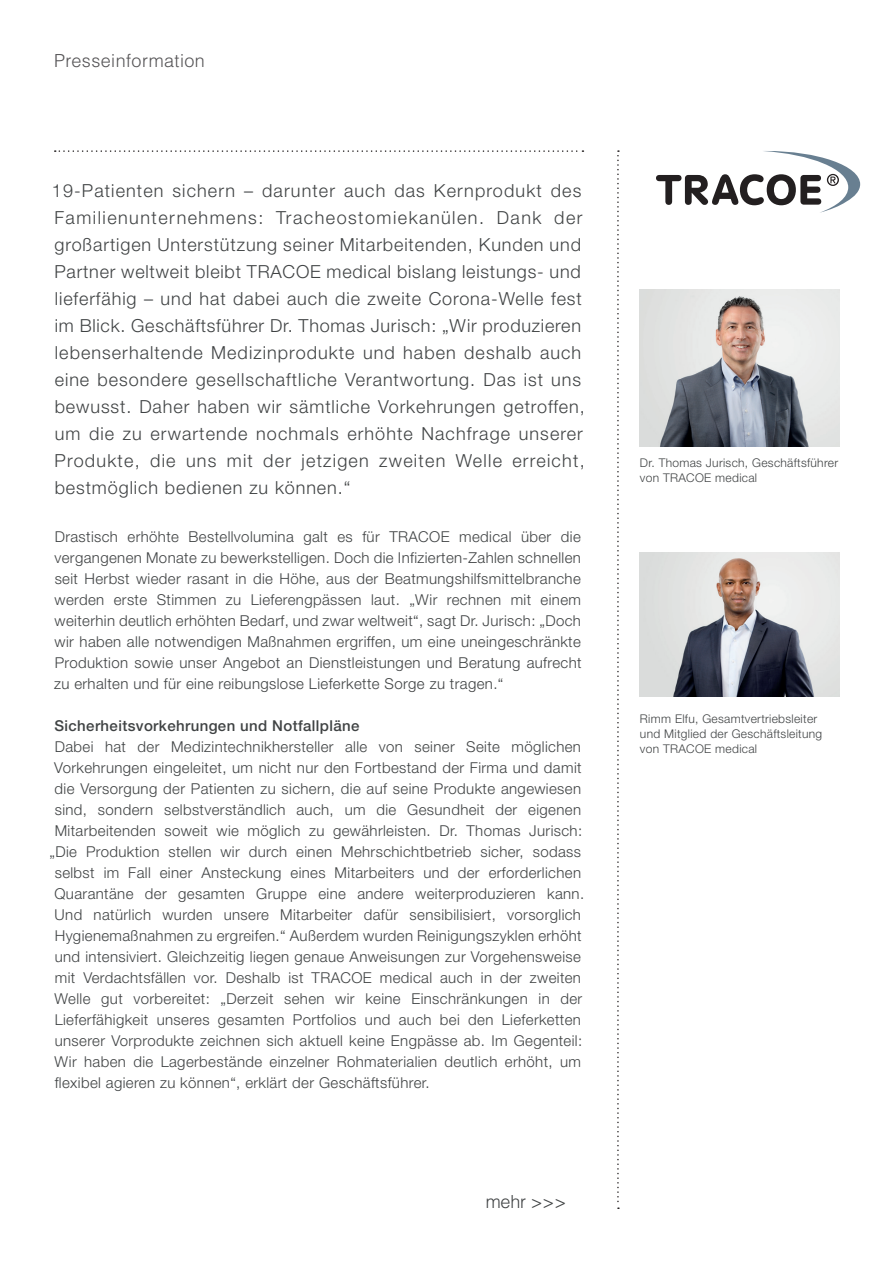
<style>
.page{position:relative;width:893px;height:1263px;background:#fff}
.page>*{position:absolute;margin:0;border:0;box-sizing:border-box;transform-origin:0 0}
.t1{font:300 18px/27px "Helvetica Neue LT Pro";letter-spacing:.05em;color:#404344}
.t2{font:300 18px "Helvetica LT Std";letter-spacing:.025em;color:#555456}
.t3{font:300 18px "Helvetica LT Std";color:#404344}
.t4{font:300 15px/21px "Helvetica Neue LT Pro";letter-spacing:.025em;color:#404344;text-align:justify}
.t5{font:500 15px "Helvetica Neue LT Pro";letter-spacing:.025em;color:#404344}
.t6{font:300 12px/15px "Helvetica Neue LT Pro";letter-spacing:.025em;color:#404344}
</style>
<div class="page">
<svg style="left:617px;top:150px;width:2px;height:1059px"></svg>
<svg style="left:55px;top:150px;width:528px;height:2px"></svg>
<svg style="left:656px;top:151px;width:204px;height:62px"></svg>
<img style="left:640px;top:552px;width:200px;height:144px">
<img style="left:640px;top:289px;width:200px;height:157px">
<p class="t2" style="left:54px;top:49px;width:152px">Presseinformation</p>
<p class="t1" style="left:52px;top:177px;width:534px">19-Patienten sichern – darunter auch das Kernprodukt des Familienunternehmens: Tracheostomiekanülen. Dank der großartigen Unterstützung seiner Mitarbeitenden, Kunden und Partner weltweit bleibt TRACOE medical bislang leistungs- und lieferfähig – und hat dabei auch die zweite Corona-Welle fest im Blick. Geschäftsführer Dr. Thomas Jurisch: „Wir produzieren lebenserhaltende Medizinprodukte und haben deshalb auch eine besondere gesellschaftliche Verantwortung. Das ist uns bewusst. Daher haben wir sämtliche Vorkehrungen getroffen, um die zu erwartende nochmals erhöhte Nachfrage unserer Produkte, die uns mit der jetzigen zweiten Welle erreicht, bestmöglich bedienen zu können.“</p>
<p class="t4" style="left:54px;top:526px;width:529px">Drastisch erhöhte Bestellvolumina galt es für TRACOE medical über die vergangenen Monate zu bewerkstelligen. Doch die Infizierten-Zahlen schnellen seit Herbst wieder rasant in die Höhe, aus der Beatmungshilfsmittelbranche werden erste Stimmen zu Lieferengpässen laut. „Wir rechnen mit einem weiterhin deutlich erhöhten Bedarf, und zwar weltweit“, sagt Dr. Jurisch: „Doch wir haben alle notwendigen Maßnahmen ergriffen, um eine uneingeschränkte Produktion sowie unser Angebot an Dienstleistungen und Beratung aufrecht zu erhalten und für eine reibungslose Lieferkette Sorge zu tragen.“</p>
<p class="t5" style="left:54px;top:717px;width:306px">Sicherheitsvorkehrungen und Notfallpläne</p>
<p class="t4" style="left:55px;top:736px;width:528px">Dabei hat der Medizintechnikhersteller alle von seiner Seite möglichen</p>
<p class="t4" style="left:54px;top:757px;width:529px">Vorkehrungen eingeleitet, um nicht nur den Fortbestand der Firma und damit</p>
<p class="t4" style="left:55px;top:778px;width:528px">die Versorgung der Patienten zu sichern, die auf seine Produkte angewiesen</p>
<p class="t4" style="left:55px;top:799px;width:528px">sind, sondern selbstverständlich auch, um die Gesundheit der eigenen</p>
<p class="t4" style="left:55px;top:820px;width:529px">Mitarbeitenden soweit wie möglich zu gewährleisten. Dr. Thomas Jurisch:</p>
<p class="t4" style="left:50px;top:841px;width:533px">„Die Produktion stellen wir durch einen Mehrschichtbetrieb sicher, sodass</p>
<p class="t4" style="left:55px;top:862px;width:528px">selbst im Fall einer Ansteckung eines Mitarbeiters und der erforderlichen</p>
<p class="t4" style="left:54px;top:883px;width:531px">Quarantäne der gesamten Gruppe eine andere weiterproduzieren kann.</p>
<p class="t4" style="left:55px;top:904px;width:528px">Und natürlich wurden unsere Mitarbeiter dafür sensibilisiert, vorsorglich</p>
<p class="t4" style="left:55px;top:925px;width:528px">Hygienemaßnahmen zu ergreifen.“ Außerdem wurden Reinigungszyklen erhöht</p>
<p class="t4" style="left:55px;top:946px;width:528px">und intensiviert. Gleichzeitig liegen genaue Anweisungen zur Vorgehensweise</p>
<p class="t4" style="left:55px;top:967px;width:528px">mit Verdachtsfällen vor. Deshalb ist TRACOE medical auch in der zweiten</p>
<p class="t4" style="left:55px;top:988px;width:529px">Welle gut vorbereitet: „Derzeit sehen wir keine Einschränkungen in der</p>
<p class="t4" style="left:55px;top:1009px;width:528px">Lieferfähigkeit unseres gesamten Portfolios und auch bei den Lieferketten</p>
<p class="t4" style="left:55px;top:1030px;width:529px">unserer Vorprodukte zeichnen sich aktuell keine Engpässe ab. Im Gegenteil:</p>
<p class="t4" style="left:55px;top:1051px;width:528px">Wir haben die Lagerbestände einzelner Rohmaterialien deutlich erhöht, um</p>
<p class="t4" style="left:55px;top:1072px;width:376px">flexibel agieren zu können“, erklärt der Geschäftsführer.</p>
<p class="t3" style="left:486px;top:1190px;width:82px">mehr &gt;&gt;&gt;</p>
<p class="t6" style="left:640px;top:455px;width:200px">Dr. Thomas Jurisch, Geschäftsführer von TRACOE medical</p>
<p class="t6" style="left:640px;top:711px;width:184px">Rimm Elfu, Gesamtvertriebsleiter und Mitglied der Geschäftsleitung von TRACOE medical</p>
</div>
